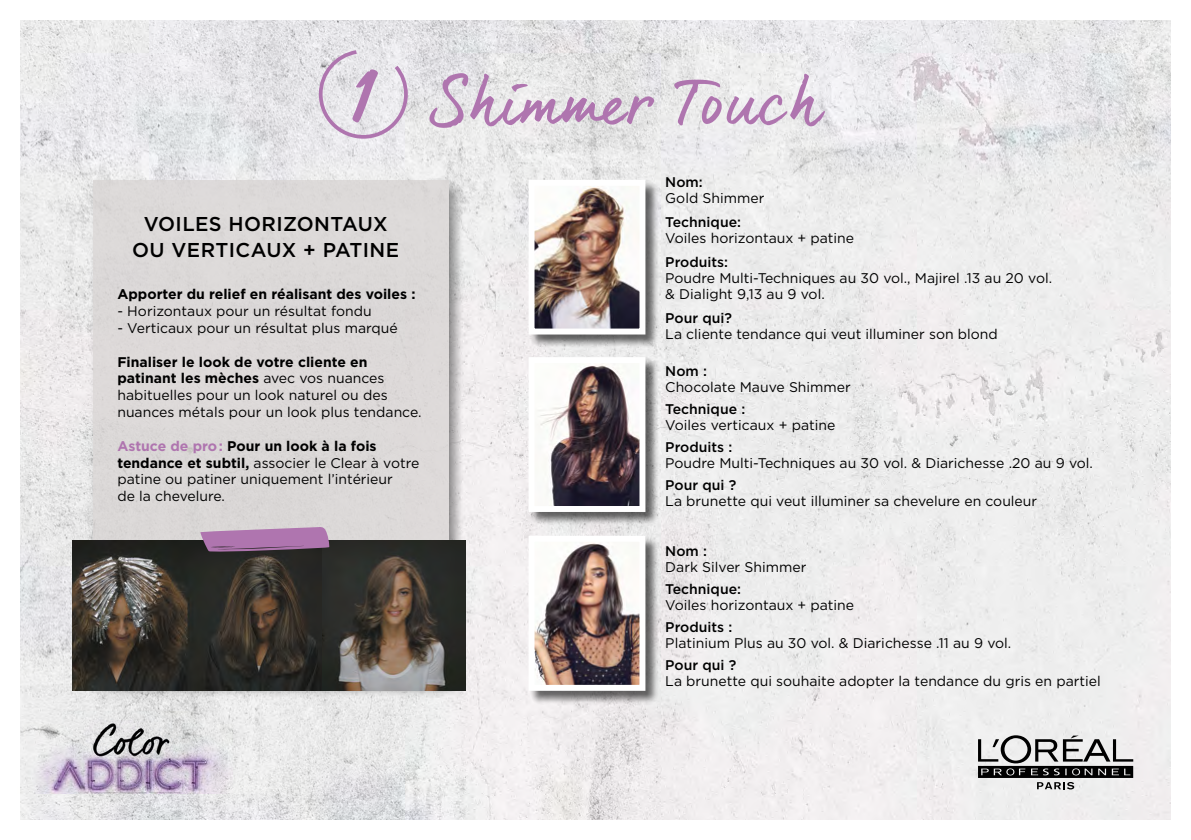
<style>
.page{position:relative;width:1191px;height:840px;background:#fff}
.page>*{position:absolute;margin:0;border:0;box-sizing:border-box;transform-origin:0 0}
.t1{font:62px "dear Joe 6";color:#af75af}
.t2{font:500 20px/26px "Gotham";letter-spacing:.02em;color:#000;text-align:center}
.t3{font:14px/16.8px "Gotham";color:#000}
.t4{font:500 14px "Gotham";color:#000}
.t5{font:700 14px "Gotham";color:#000}
.s1{font-size:95.4px}
.s2{font-weight:700}
.s3{font-weight:700;color:#af75af}
</style>
<div class="page">
<img style="left:20px;top:20px;width:1150px;height:799px">
<img style="left:20px;top:711px;width:213px;height:82px">
<svg style="left:978px;top:734px;width:155px;height:55px"></svg>
<div style="left:87px;top:178px;width:378px;height:519px;background:#000;opacity:.65"></div>
<div style="left:93px;top:180px;width:355px;height:497px;background:#d8d4d3"></div>
<img style="left:72px;top:540px;width:393px;height:150px">
<svg style="left:200px;top:527px;width:130px;height:26px;background:#9e739d"></svg>
<svg style="left:317px;top:48px;width:93px;height:92px;background:#e1dbe3"></svg>
<div style="left:529px;top:180px;width:130px;height:167px;background:#000;opacity:.59"></div>
<img style="left:535px;top:187px;width:103px;height:140px">
<div style="left:528px;top:180px;width:117px;height:154px;border:6px solid #fff"></div>
<div style="left:529px;top:357px;width:130px;height:168px;background:#000;opacity:.59"></div>
<img style="left:535px;top:364px;width:103px;height:140px">
<div style="left:528px;top:357px;width:117px;height:154px;border:6px solid #fff"></div>
<div style="left:529px;top:536px;width:130px;height:168px;background:#000;opacity:.59"></div>
<img style="left:535px;top:542px;width:103px;height:141px">
<div style="left:528px;top:535px;width:117px;height:155px;border:6px solid #fff"></div>
<h1 class="t1" style="left:349px;top:65px;width:472px"><span class="s1">1</span> Shimmer Touch</h1>
<h2 class="t2" style="left:132px;top:211px;width:268px">VOILES HORIZONTAUX<br>OU VERTICAUX + PATINE</h2>
<p class="t5" style="left:117px;top:285px;width:299px">Apporter du relief en réalisant des voiles :</p>
<p class="t3" style="left:117px;top:302px;width:256px">- Horizontaux pour un résultat fondu</p>
<p class="t3" style="left:117px;top:319px;width:282px">- Verticaux pour un résultat plus marqué</p>
<p class="t3" style="left:117px;top:353px;width:306px"><span class="s2">Finaliser le look de votre cliente en patinant les mèches</span> avec vos nuances habituelles pour un look naturel ou des nuances métals pour un look plus tendance.</p>
<p class="t3" style="left:117px;top:437px;width:303px"><span class="s3">Astuce de pro :</span> <span class="s2">Pour un look à la fois tendance et subtil,</span> associer le Clear à votre patine ou patiner uniquement l’intérieur<br>de la chevelure.</p>
<p class="t4" style="left:665px;top:173px;width:39px">Nom:</p>
<p class="t3" style="left:665px;top:189px;width:101px">Gold Shimmer</p>
<p class="t4" style="left:665px;top:213px;width:77px">Technique:</p>
<p class="t3" style="left:665px;top:229px;width:190px">Voiles horizontaux + patine</p>
<p class="t4" style="left:665px;top:252px;width:64px">Produits:</p>
<p class="t3" style="left:665px;top:269px;width:388px;line-height:16px">Poudre Multi-Techniques au 30 vol., Majirel .13 au 20 vol. &amp; Dialight 9,13 au 9 vol.</p>
<p class="t4" style="left:665px;top:308px;width:68px">Pour qui?</p>
<p class="t3" style="left:665px;top:325px;width:334px">La cliente tendance qui veut illuminer son blond</p>
<p class="t4" style="left:665px;top:362px;width:43px">Nom :</p>
<p class="t3" style="left:665px;top:378px;width:187px">Chocolate Mauve Shimmer</p>
<p class="t4" style="left:665px;top:400px;width:81px">Technique :</p>
<p class="t3" style="left:665px;top:416px;width:171px">Voiles verticaux + patine</p>
<p class="t4" style="left:665px;top:438px;width:69px">Produits :</p>
<p class="t3" style="left:665px;top:454px;width:429px">Poudre Multi-Techniques au 30 vol. &amp; Diarichesse .20 au 9 vol.</p>
<p class="t4" style="left:665px;top:476px;width:72px">Pour qui ?</p>
<p class="t3" style="left:665px;top:492px;width:373px">La brunette qui veut illuminer sa chevelure en couleur</p>
<p class="t4" style="left:665px;top:541px;width:43px">Nom :</p>
<p class="t3" style="left:665px;top:557px;width:143px">Dark Silver Shimmer</p>
<p class="t4" style="left:665px;top:579px;width:77px">Technique:</p>
<p class="t3" style="left:665px;top:595px;width:190px">Voiles horizontaux + patine</p>
<p class="t4" style="left:665px;top:617px;width:69px">Produits :</p>
<p class="t3" style="left:665px;top:633px;width:347px">Platinium Plus au 30 vol. &amp; Diarichesse .11 au 9 vol.</p>
<p class="t4" style="left:665px;top:655px;width:72px">Pour qui ?</p>
<p class="t3" style="left:665px;top:671px;width:437px">La brunette qui souhaite adopter la tendance du gris en partiel</p>
</div>
